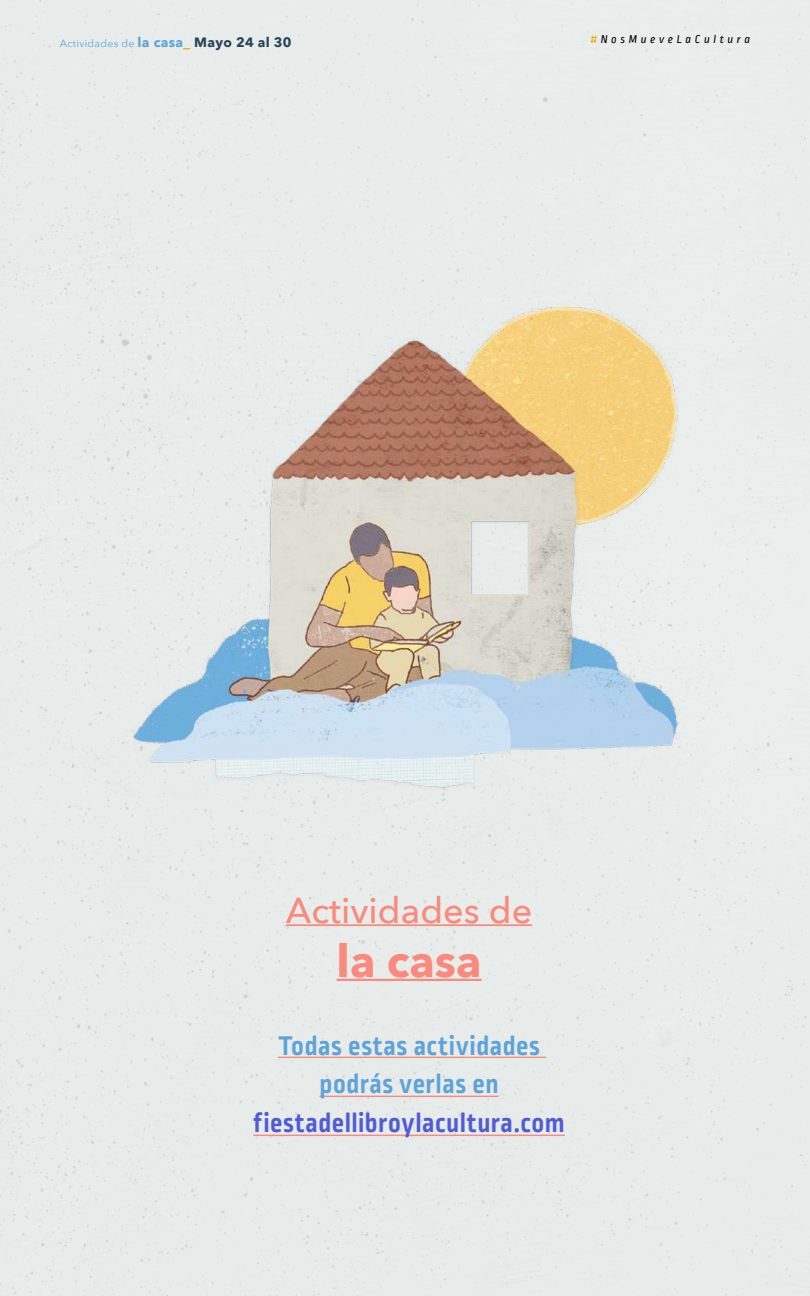
<style>
.page{position:relative;width:810px;height:1296px;background:#e8edeb}
.page>*{position:absolute;margin:0;border:0;box-sizing:border-box;transform-origin:0 0}
.t1{font:700 45px "Avenir Next";color:#fa8a7d}
.t2{font:500 36px "Avenir Next";color:#fa8a7d}
.t3{font:700 28.5px/39px "Ropa Mix Pro";letter-spacing:.02em;color:#5ea3d9;text-align:center}
.t4{font:700 28.5px "Ropa Mix Pro";letter-spacing:.02em;color:#4f5cd6}
.t5{font:italic 12px "Ropa Mix Pro";letter-spacing:.3em;color:#000}
.t6{font:10.5px "Avenir Next";letter-spacing:.025em;color:#5ea3d9}
.s1{font-weight:700;font-size:13.5px}
.s2{font-weight:700;font-size:13.5px;color:#f5a300}
.s3{font-weight:700;font-size:13.5px;color:#294559}
.s4{color:#f5a300}
</style>
<div class="page">
<hr style="left:286px;top:924px;width:246px;height:2px;background:#fa8a7d">
<hr style="left:337px;top:979px;width:145px;height:2px;background:#fa8a7d">
<hr style="left:278px;top:1057px;width:268px;height:1px;background:#fa8a7d">
<hr style="left:320px;top:1096px;width:179px;height:1px;background:#fa8a7d">
<hr style="left:253px;top:1135px;width:312px;height:1px;background:#fa8a7d">
<img style="left:116px;top:277px;width:587px;height:554px">
<p class="t6" style="left:60px;top:34px;width:233px">Actividades de <span class="s1">la casa</span><span class="s2">_</span> <span class="s3">Mayo 24 al 30</span></p>
<p class="t5" style="left:590px;top:32px;width:161px"><span class="s4">#</span>NosMueveLaCultura</p>
<p class="t2" style="left:286px;top:879px;width:248px">Actividades de</p>
<h1 class="t1" style="left:337px;top:922px;width:146px">la casa</h1>
<p class="t3" style="left:278px;top:1027px;width:263px">Todas estas actividades podrás verlas en</p>
<p class="t4" style="left:253px;top:1107px;width:313px">fiestadellibroylacultura.com</p>
</div>
